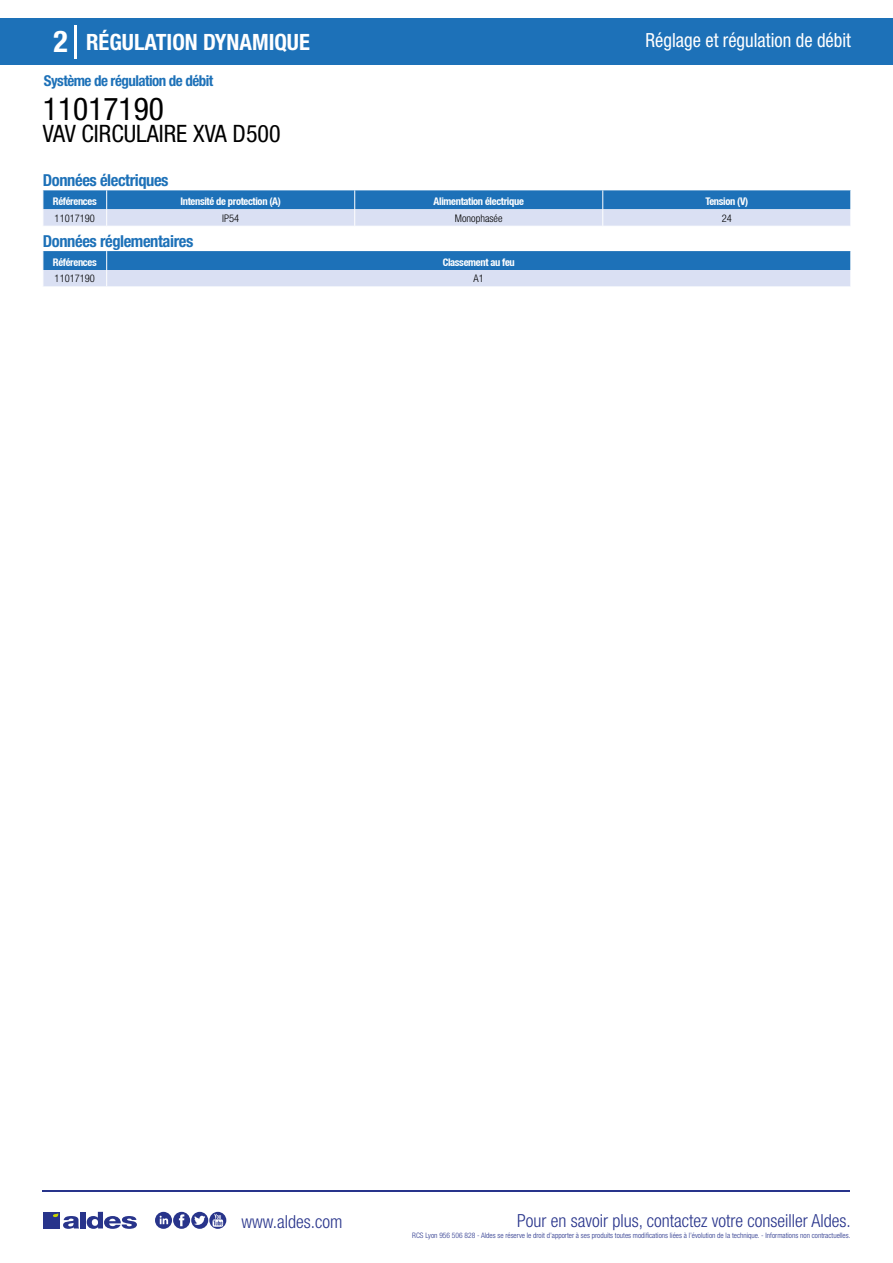
<style>
.page{position:relative;width:893px;height:1263px;background:#fff}
.page>*{position:absolute;margin:0;border:0;box-sizing:border-box;transform-origin:0 0}
.t1{font:condensed 31.5px "Helvetica Neue LT Std";color:#000}
.t2{font:700 condensed 30px "Helvetica Neue LT Std";color:#fff}
.t3{font:condensed 24px "Helvetica Neue LT Std";color:#000}
.t4{font:700 condensed 22.5px "Helvetica Neue LT Std";color:#fff}
.t5{font:condensed 19.5px "Helvetica Neue LT Std";color:#fff;scale:.95 1}
.t6{font:300 condensed 18px "Helvetica Neue";color:#28348b}
.t7{font:700 condensed 16.5px "Helvetica Neue LT Std";letter-spacing:-.025em;color:#1d71b8}
.t8{font:700 condensed 15px "Helvetica Neue LT Std";letter-spacing:-.035em;color:#1d71b8}
.t9{font:700 condensed 10.5px "Helvetica Neue";letter-spacing:-.03em;color:#fff}
.t10{font:300 condensed 10.5px "Helvetica Neue";color:#000}
.t11{font:300 condensed 7.5px "Helvetica Neue";color:#28348b}
</style>
<div class="page">
<div style="left:0;top:18px;width:893px;height:46px;background:#1d71b8"></div>
<hr style="left:74px;top:25px;width:2px;height:33px;background:#fff">
<hr style="left:43px;top:1190px;width:807px;height:1px;background:#28348b">
<svg style="left:155px;top:1212px;width:71px;height:17px"></svg>
<div style="left:43px;top:1212px;width:17px;height:16px;background:#28348b"></div>
<div style="left:80px;top:1212px;width:6px;height:16px;background:#28348b"></div>
<svg style="left:87px;top:1212px;width:50px;height:17px"></svg>
<svg style="left:53px;top:1213px;width:26px;height:16px"></svg>
<svg style="left:43px;top:190px;width:808px;height:36px;background:#79a7d4"></svg>
<svg style="left:43px;top:251px;width:808px;height:36px;background:#77a6d4"></svg>
<h2 class="t2" style="left:54px;top:24px;width:16px">2</h2>
<h3 class="t4" style="left:86px;top:28px;width:225px">RÉGULATION DYNAMIQUE</h3>
<h3 class="t5" style="left:646px;top:29px;width:218px">Réglage et régulation de débit</h3>
<h3 class="t8" style="left:44px;top:71px;width:171px">Système de régulation de débit</h3>
<h1 class="t1" style="left:43px;top:91px;width:122px">11017190</h1>
<h3 class="t3" style="left:43px;top:120px;width:239px">VAV CIRCULAIRE XVA D500</h3>
<h3 class="t7" style="left:43px;top:170px;width:127px">Données électriques</h3>
<h3 class="t9" style="left:53px;top:195px;width:45px">Références</h3>
<h3 class="t9" style="left:180px;top:195px;width:102px">Intensité de protection (A)</h3>
<h3 class="t9" style="left:434px;top:195px;width:92px">Alimentation électrique</h3>
<h3 class="t9" style="left:705px;top:195px;width:44px">Tension (V)</h3>
<h3 class="t10" style="left:55px;top:212px;width:42px">11017190</h3>
<h3 class="t10" style="left:222px;top:212px;width:19px">IP54</h3>
<h3 class="t10" style="left:455px;top:212px;width:49px">Monophasée</h3>
<h3 class="t10" style="left:722px;top:212px;width:12px">24</h3>
<h3 class="t7" style="left:43px;top:231px;width:152px">Données réglementaires</h3>
<h3 class="t9" style="left:53px;top:255px;width:45px">Références</h3>
<h3 class="t9" style="left:443px;top:255px;width:74px">Classement au feu</h3>
<h3 class="t10" style="left:55px;top:273px;width:42px">11017190</h3>
<h3 class="t10" style="left:474px;top:273px;width:12px">A1</h3>
<h3 class="t6" style="left:241px;top:1211px;width:102px">www.aldes.com</h3>
<h3 class="t6" style="left:517px;top:1211px;width:335px">Pour en savoir plus, contactez votre conseiller Aldes.</h3>
<p class="t11" style="left:412px;top:1230px;width:440px">RCS Lyon 956 506 828 - Aldes se réserve le droit d’apporter à ses produits toutes modifications liées à l’évolution de la technique. - Informations non contractuelles.</p>
</div>
